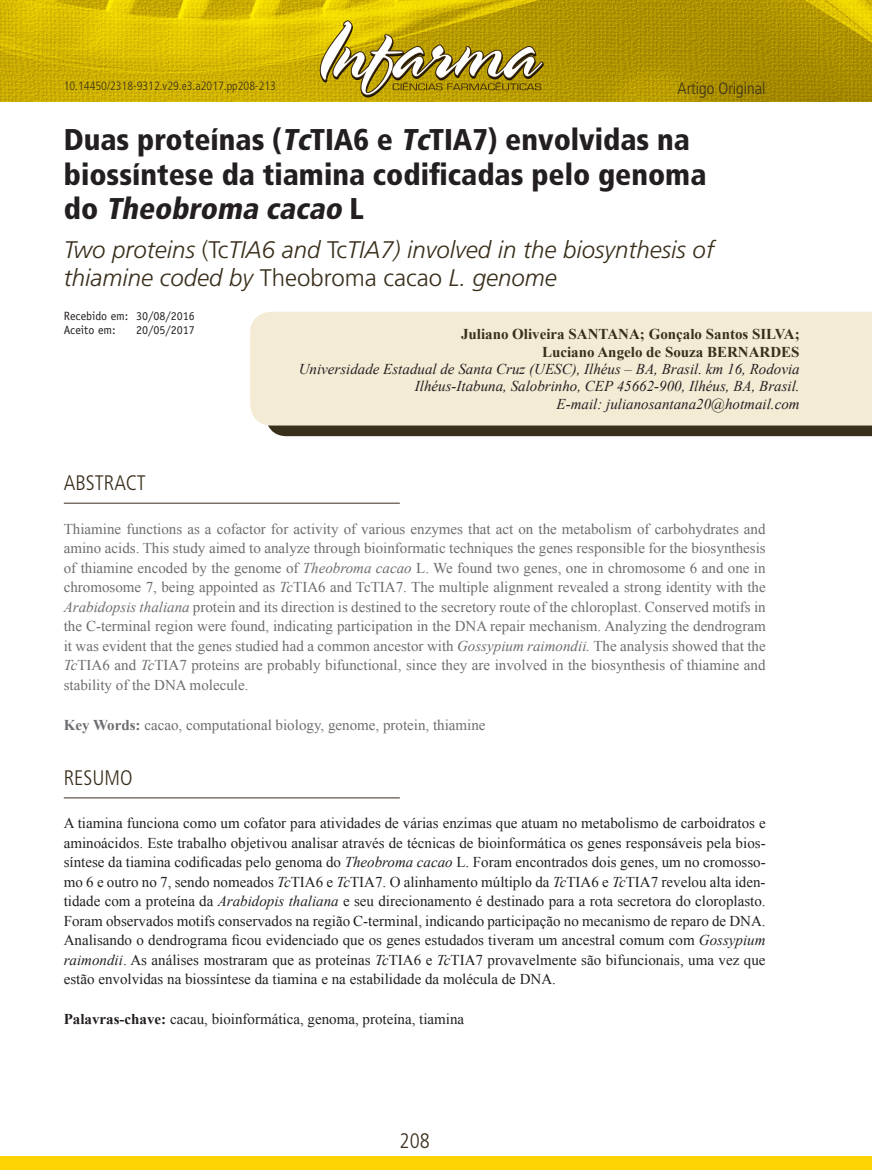
<style>
.page{position:relative;width:872px;height:1170px;background:#fff}
.page>*{position:absolute;margin:0;border:0;box-sizing:border-box;transform-origin:0 0}
.t1{font:900 condensed 30px/34.5px "Frutiger";color:#231f20}
.t2{font:italic 300 24px/27.6px "Frutiger";color:#392e1b}
.t3{font:300 condensed 21px "Frutiger";color:#392e1b}
.t4{font:300 condensed 21px "Frutiger";color:#3a2f1b}
.t5{font:300 condensed 16.5px "Frutiger";color:#3a2f1b}
.t6{font:15px/19.5px "Times New Roman";color:#231f20;text-align:justify}
.t7{font:15px/19.5px "Times New Roman";color:#6c6d70;text-align:justify}
.t8{font:italic 15px/17.2px "Times New Roman";color:#231f20;text-align:right}
.t9{font:700 15px/17.2px "Times New Roman";color:#3a2f1b;text-align:right}
.t10{font:300 condensed 12px "Frutiger";color:#3a2f1b}
.t11{font:12px/13.8px "Officina Sans Std";color:#231f20}
.s1{font-style:italic}
.s2{font-style:normal}
.s3{font-weight:700}
</style>
<div class="page">
<img style="left:0;top:0;width:872px;height:101px">
<div style="left:0;top:1155px;width:872px;height:14px;background:#fed304"></div>
<svg style="left:319px;top:20px;width:225px;height:77px"></svg>
<svg style="left:267px;top:425px;width:605px;height:11px;background:#443a26"></svg>
<div style="left:250px;top:312px;width:622px;height:113px;background:#f4ebd5"></div>
<hr style="left:64px;top:503px;width:336px;height:1px;background:#392e1b">
<hr style="left:64px;top:797px;width:336px;height:1px;background:#392e1b">
<p class="t10" style="left:64px;top:79px;width:214px">10.14450/2318-9312.v29.e3.a2017.pp208-213</p>
<p class="t5" style="left:677px;top:79px;width:90px">Artigo Original</p>
<h1 class="t1" style="left:64px;top:122px;width:644px">Duas proteínas (<span class="s1">Tc</span>TIA6 e <span class="s1">Tc</span>TIA7) envolvidas na biossíntese da tiamina codificadas pelo genoma d o <span class="s1">Theobroma cacao</span> L</h1>
<h2 class="t2" style="left:64px;top:237px;width:651px">Two proteins <span class="s2">(Tc</span>TIA6 and <span class="s2">Tc</span>TIA7) involved in the biosynthesis of thiamine coded by <span class="s2">Theobroma cacao</span> L. genome</h2>
<p class="t11" style="left:64px;top:309px;width:132px">Recebido em: 30/08/2016<br>Aceito em:</p>
<p class="t11" style="left:136px;top:323px;width:60px">20/05/2017</p>
<p class="t9" style="left:461px;top:325px;width:340px">Juliano Oliveira SANTANA; Gonçalo Santos SILVA;<br>Luciano Angelo de Souza BERNARDES</p>
<p class="t8" style="left:299px;top:360px;width:502px">Universidade Estadual de Santa Cruz (UESC), Ilhéus – BA, Brasil. km 16, Rodovia<br>Ilhéus-Itabuna, Salobrinho, CEP 45662-900, Ilhéus, BA, Brasil.<br>E-mail: julianosantana20@hotmail.com</p>
<h3 class="t3" style="left:64px;top:471px;width:84px">ABSTRACT</h3>
<p class="t7" style="left:64px;top:518px;width:703px">Thiamine functions as a cofactor for activity of various enzymes that act on the metabolism of carbohydrates and amino acids. This study aimed to analyze through bioinformatic techniques the genes responsible for the biosynthesis of thiamine encoded by the genome of <span class="s1">Theobroma cacao</span> L. We found two genes, one in chromosome 6 and one in chromosome 7, being appointed as <span class="s1">Tc</span>TIA6 and TcTIA7. The multiple alignment revealed a strong identity with the <span class="s1">Arabidopsis thaliana</span> protein and its direction is destined to the secretory route of the chloroplast. Conserved motifs in the C-terminal region were found, indicating participation in the DNA repair mechanism. Analyzing the dendrogram it was evident that the genes studied had a common ancestor with <span class="s1">Gossypium raimondii.</span> The analysis showed that the <span class="s1">Tc</span>TIA6 and <span class="s1">Tc</span>TIA7 proteins are probably bifunctional, since they are involved in the biosynthesis of thiamine and stability of the DNA molecule.</p>
<p class="t7" style="left:64px;top:714px;width:423px"><span class="s3">Key Words:</span> cacao, computational biology, genome, protein, thiamine</p>
<h3 class="t3" style="left:64px;top:765px;width:70px">RESUMO</h3>
<p class="t6" style="left:64px;top:812px;width:703px">A tiamina funciona como um cofator para atividades de várias enzimas que atuam no metabolismo de carboidratos e aminoácidos. Este trabalho objetivou analisar através de técnicas de bioinformática os genes responsáveis pela bios&shy;síntese da tiamina codificadas pelo genoma do <span class="s1">Theobroma cacao</span> L. Foram encontrados dois genes, um no cromosso&shy;mo 6 e outro no 7, sendo nomeados <span class="s1">Tc</span>TIA6 e <span class="s1">Tc</span>TIA7. O alinhamento múltiplo da <span class="s1">Tc</span>TIA6 e <span class="s1">Tc</span>TIA7 revelou alta iden&shy;tidade com a proteína da <span class="s1">Arabidopis thaliana</span> e seu direcionamento é destinado para a rota secretora do cloroplasto.<br>Foram observados motifs conservados na região C-terminal, indicando participação no mecanismo de reparo de DNA.<br>Analisando o dendrograma ficou evidenciado que os genes estudados tiveram um ancestral comum com <span class="s1">Gossypium raimondii</span>. As análises mostraram que as proteínas <span class="s1">Tc</span>TIA6 e <span class="s1">Tc</span>TIA7 provavelmente são bifuncionais, uma vez que estão envolvidas na biossíntese da tiamina e na estabilidade da molécula de DNA.</p>
<p class="t6" style="left:64px;top:1008px;width:402px"><span class="s3">Palavras-chave:</span> cacau, bioinformática, genoma, proteína, tiamina</p>
<h3 class="t4" style="left:399px;top:1128px;width:32px">208</h3>
</div>
